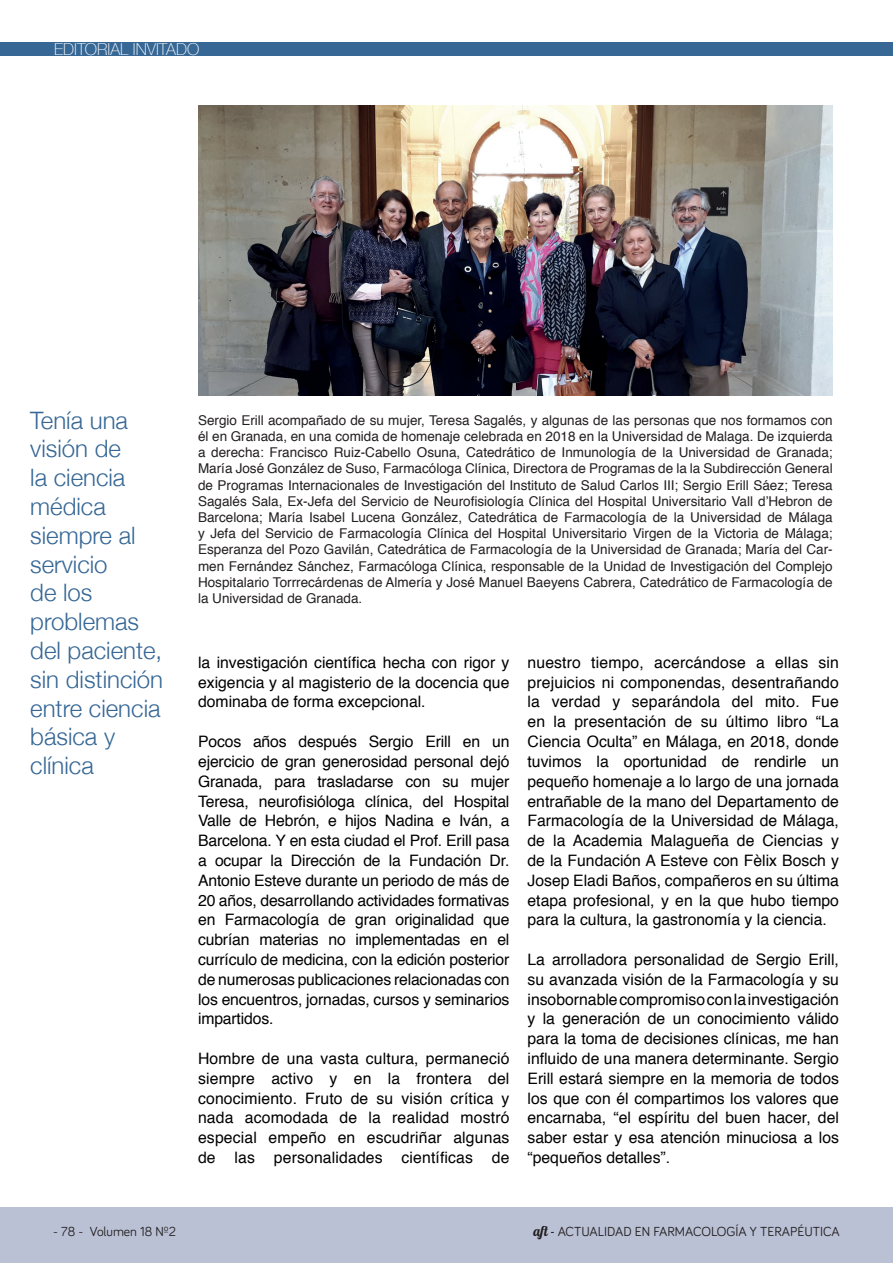
<style>
.page{position:relative;width:893px;height:1263px;background:#fff}
.page>*{position:absolute;margin:0;border:0;box-sizing:border-box;transform-origin:0 0}
.t1{font:300 24px/28.8px "Helvetica Neue";color:#366795}
.t2{font:100 16.5px "Helvetica Neue";color:#fff}
.t3{font:15.75px/19.8px "Helvetica";color:#000001;text-align:justify}
.t4{font:13.5px/16.2px "Helvetica";color:#231f20;text-align:justify}
.t5{font:13.5px "Bariol";color:#231f20}
.s1{font-family:"Lobster 1.4"}
</style>
<div class="page">
<div style="left:0;top:1207px;width:893px;height:56px;background:#bac1d5"></div>
<div style="left:0;top:42px;width:893px;height:13px;background:#366795"></div>
<img style="left:198px;top:106px;width:635px;height:290px">
<p class="t2" style="left:54px;top:37px;width:147px">EDITORIAL INVITADO</p>
<p class="t1" style="left:30px;top:404px;width:107px">Tenía una visión de la ciencia médica siempre al servicio</p>
<p class="t1" style="left:30px;top:577px;width:134px">de los problemas del paciente, sin distinción entre ciencia básica y clínica</p>
<p class="t4" style="left:198px;top:412px;width:636px">Sergio Erill acompañado de su mujer, Teresa Sagalés, y algunas de las personas que nos formamos con él en Granada, en una comida de homenaje celebrada en 2018 en la Universidad de Malaga. De izquierda a derecha: Francisco Ruiz-Cabello Osuna, Catedrático de Inmunología de la Universidad de Granada; María José González de Suso, Farmacóloga Clínica, Directora de Programas de la la Subdirección General de Programas Internacionales de Investigación del Instituto de Salud Carlos III; Sergio Erill Sáez; Teresa Sagalés Sala, Ex-Jefa del Servicio de Neurofisiología Clínica del Hospital Universitario Vall d’Hebron de Barcelona; María Isabel Lucena González, Catedrática de Farmacología de la Universidad de Málaga y Jefa del Servicio de Farmacología Clínica del Hospital Universitario Virgen de la Victoria de Málaga; Esperanza del Pozo Gavilán, Catedrática de Farmacología de la Universidad de Granada; María del Car&shy;men Fernández Sánchez, Farmacóloga Clínica, responsable de la Unidad de Investigación del Complejo Hospitalario Torrrecárdenas de Almería y José Manuel Baeyens Cabrera, Catedrático de Farmacología de la Universidad de Granada.</p>
<p class="t3" style="left:198px;top:653px;width:313px">la investigación científica hecha con rigor y exigencia y al magisterio de la docencia que dominaba de forma excepcional.</p>
<p class="t3" style="left:198px;top:732px;width:313px">Pocos años después Sergio Erill en un ejercicio de gran generosidad personal dejó Granada, para trasladarse con su mujer Teresa, neurofisióloga clínica, del Hospital Valle de Hebrón, e hijos Nadina e Iván, a Barcelona. Y en esta ciudad el Prof. Erill pasa a ocupar la Dirección de la Fundación Dr.<br>Antonio Esteve durante un periodo de más de 20 años, desarrollando actividades formativas en Farmacología de gran originalidad que cubrían materias no implementadas en el currículo de medicina, con la edición posterior de numerosas publicaciones relacionadas con los encuentros, jornadas, cursos y seminarios impartidos.</p>
<p class="t3" style="left:198px;top:1049px;width:313px">Hombre de una vasta cultura, permaneció siempre activo y en la frontera del conocimiento. Fruto de su visión crítica y nada acomodada de la realidad mostró especial empeño en escudriñar algunas de las personalidades científicas de</p>
<p class="t3" style="left:527px;top:653px;width:313px">nuestro tiempo, acercándose a ellas sin prejuicios ni componendas, desentrañando la verdad y separándola del mito. Fue en la presentación de su último libro “La Ciencia Oculta” en Málaga, en 2018, donde tuvimos la oportunidad de rendirle un pequeño homenaje a lo largo de una jornada entrañable de la mano del Departamento de Farmacología de la Universidad de Málaga, de la Academia Malagueña de Ciencias y de la Fundación A Esteve con Fèlix Bosch y Josep Eladi Baños, compañeros en su última etapa profesional, y en la que hubo tiempo para la cultura, la gastronomía y la ciencia.</p>
<p class="t3" style="left:527px;top:950px;width:313px">La arrolladora personalidad de Sergio Erill, su avanzada visión de la Farmacología y su insobornable compromiso con la investigación y la generación de un conocimiento válido para la toma de decisiones clínicas, me han influido de una manera determinante. Sergio Erill estará siempre en la memoria de todos los que con él compartimos los valores que encarnaba, “el espíritu del buen hacer, del saber estar y esa atención minuciosa a los “pequeños detalles”.</p>
<p class="t5" style="left:53px;top:1222px;width:124px">- 78 - Volumen 18 Nº2</p>
<p class="t5" style="left:533px;top:1222px;width:308px"><span class="s1">aft -</span> ACTUALIDAD EN FARMACOLOGÍA Y TERAPÉUTICA</p>
</div>
